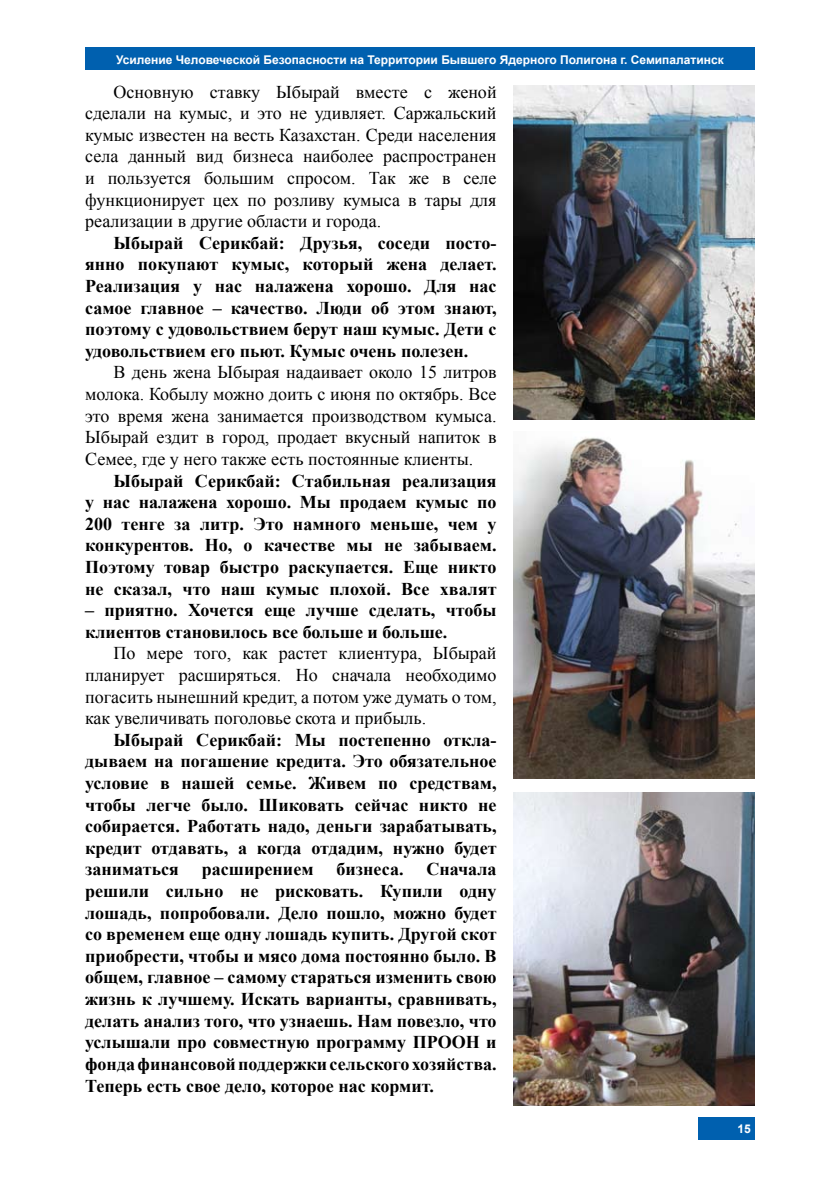
<style>
.page{position:relative;width:840px;height:1191px;background:#fff}
.page>*{position:absolute;margin:0;border:0;box-sizing:border-box;transform-origin:0 0}
.t1{font:700 18px/21.6px "Times New Roman";color:#000;text-align:justify}
.t2{font:18px/21.6px "Times New Roman";color:#000;text-align:justify}
.t3{font:700 12px "Arial";color:#fff}
</style>
<div class="page">
<div style="left:85px;top:48px;width:669px;height:22px;background:#0060af"></div>
<div style="left:697px;top:1117px;width:57px;height:22px;background:#0060af"></div>
<img style="left:513px;top:792px;width:241px;height:314px">
<img style="left:513px;top:437px;width:241px;height:341px">
<img style="left:513px;top:85px;width:241px;height:335px">
<p class="t3" style="left:116px;top:52px;width:608px">Усиление Человеческой Безопасности на Территории Бывшего Ядерного Полигона г. Семипалатинск</p>
<p class="t2" style="left:85px;top:80px;width:413px;text-indent:28px">Основную ставку Ыбырай вместе с женой сделали на кумыс, и это не удивляет. Саржальский кумыс известен на весть Казахстан. Среди населения села данный вид бизнеса наиболее распространен и пользуется большим спросом. Так же в селе функционирует цех по розливу кумыса в тары для реализации в другие области и города.</p>
<p class="t1" style="left:85px;top:231px;width:413px;text-indent:28px">Ыбырай Серикбай: Друзья, соседи посто&shy;янно покупают кумыс, который жена делает.<br>Реализация у нас налажена хорошо. Для нас самое главное – качество. Люди об этом знают, поэтому с удовольствием берут наш кумыс. Дети с удовольствием его пьют. Кумыс очень полезен.</p>
<p class="t2" style="left:85px;top:361px;width:413px;text-indent:28px">В день жена Ыбырая надаивает около 15 литров молока. Кобылу можно доить с июня по октябрь. Все это время жена занимается производством кумыса.<br>Ыбырай ездит в город, продает вкусный напиток в Семее, где у него также есть постоянные клиенты.</p>
<p class="t1" style="left:85px;top:469px;width:413px;text-indent:28px">Ыбырай Серикбай: Стабильная реализация у нас налажена хорошо. Мы продаем кумыс по 200 тенге за литр. Это намного меньше, чем у конкурентов. Но, о качестве мы не забываем.<br>Поэтому товар быстро раскупается. Еще никто не сказал, что наш кумыс плохой. Все хвалят</p>
<p class="t1" style="left:85px;top:599px;width:412px">– приятно. Хочется еще лучше сделать, чтобы клиентов становилось все больше и больше.</p>
<p class="t2" style="left:85px;top:642px;width:413px;text-indent:28px">По мере того, как растет клиентура, Ыбырай планирует расширяться. Но сначала необходимо погасить нынешний кредит, а потом уже думать о том, как увеличивать поголовье скота и прибыль.</p>
<p class="t1" style="left:85px;top:728px;width:413px;text-indent:28px">Ыбырай Серикбай: Мы постепенно откла&shy;дываем на погашение кредита. Это обязательное условие в нашей семье. Живем по средствам, чтобы легче было. Шиковать сейчас никто не собирается. Работать надо, деньги зарабатывать, кредит отдавать, а когда отдадим, нужно будет заниматься</p>
<p class="t1" style="left:85px;top:858px;width:413px;text-indent:341px">Сначала решили сильно не рисковать. Купили одну лошадь, попробовали. Дело пошло, можно будет со временем еще одну лошадь купить. Другой скот приобрести, чтобы и мясо дома постоянно было. В общем, главное – самому стараться изменить свою жизнь к лучшему. Искать варианты, сравнивать, делать анализ того, что узнаешь. Нам повезло, что услышали про совместную программу ПРООН и фонда финансовой поддержки сельского хозяйства.<br>Теперь есть свое дело, которое нас кормит.</p>
<p class="t1" style="left:202px;top:858px;width:113px">расширением</p>
<p class="t1" style="left:336px;top:858px;width:68px">бизнеса.</p>
<p class="t3" style="left:737px;top:1120px;width:15px">15</p>
</div>
